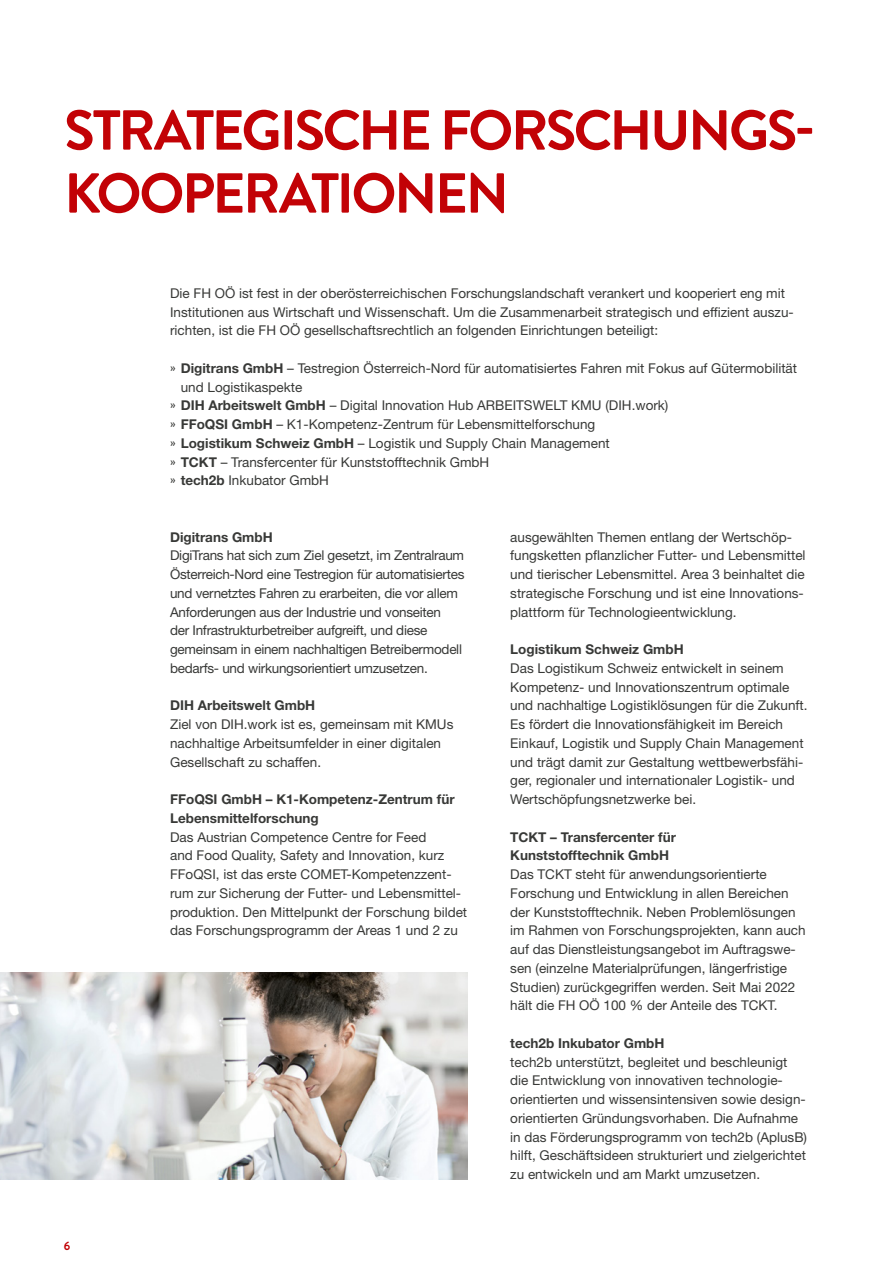
<style>
.page{position:relative;width:893px;height:1263px;background:#fff}
.page>*{position:absolute;margin:0;border:0;box-sizing:border-box;transform-origin:0 0}
.t1{font:700 56.25px/63px "Brandon Grotesque";letter-spacing:-.045em;color:#c20206}
.t2{font:13.5px/18.8px "Helvetica Neue LT Std";color:#383937}
.t3{font:13.5px/18.8px "Helvetica Neue LT Std";letter-spacing:-.02em;color:#383937}
.t4{font:700 13.5px/18.8px "Helvetica Neue LT Std";color:#383937}
.t5{font:700 12px "Brandon Grotesque";color:#c20206}
.s1{font-family:"Brandon Grotesque"}
.s2{font-weight:700}
</style>
<div class="page">
<img style="left:0;top:973px;width:468px;height:206px">
<h1 class="t1" style="left:64px;top:100px;width:752px">STRATEGISCHE FORSCHUNGS-<br>KOOPERATIONEN</h1>
<p class="t2" style="left:170px;top:283px;width:625px">Die FH OÖ ist fest in der oberösterreichischen Forschungslandschaft verankert und kooperiert eng mit<br>Institutionen aus Wirtschaft und Wissenschaft. Um die Zusammenarbeit strategisch und effizient auszu&shy;richten, ist die FH OÖ gesellschaftsrechtlich an folgenden Einrichtungen beteiligt:</p>
<p class="t2" style="left:170px;top:358px;width:628px"><span class="s1">»</span> <span class="s2">Digitrans GmbH</span> – Testregion Österreich-Nord für automatisiertes Fahren mit Fokus auf Gütermobilität</p>
<p class="t2" style="left:181px;top:377px;width:123px">und Logistikaspekte</p>
<p class="t2" style="left:170px;top:396px;width:500px"><span class="s1">»</span> <span class="s2">DIH Arbeitswelt GmbH</span> – Digital Innovation Hub ARBEITSWELT KMU (DIH.work)</p>
<p class="t2" style="left:170px;top:415px;width:427px"><span class="s1">»</span> <span class="s2">FFoQSI GmbH</span> – K1-Kompetenz-Zentrum für Lebensmittelforschung</p>
<p class="t2" style="left:170px;top:433px;width:441px"><span class="s1">»</span> <span class="s2">Logistikum Schweiz GmbH</span> – Logistik und Supply Chain Management</p>
<p class="t2" style="left:170px;top:452px;width:321px"><span class="s1">»</span> <span class="s2">TCKT</span> – Transfercenter für Kunststofftechnik GmbH</p>
<p class="t2" style="left:170px;top:471px;width:160px"><span class="s1">»</span> <span class="s2">tech2b</span> Inkubator GmbH</p>
<p class="t5" style="left:64px;top:1237px;width:8px">6</p>
<p class="t4" style="left:170px;top:527px;width:104px">Digitrans GmbH</p>
<p class="t3" style="left:170px;top:546px;width:296px">DigiTrans hat sich zum Ziel gesetzt, im Zentralraum Österreich-Nord eine Testregion für automatisiertes und vernetztes Fahren zu erarbeiten, die vor allem Anforderungen aus der Industrie und vonseiten<br>der Infrastrukturbetreiber aufgreift, und diese gemeinsam in einem nachhaltigen Betreibermodell bedarfs- und wirkungsorientiert umzusetzen.</p>
<p class="t4" style="left:170px;top:696px;width:147px">DIH Arbeitswelt GmbH</p>
<p class="t2" style="left:170px;top:715px;width:285px">Ziel von DIH.work ist es, gemeinsam mit KMUs nachhaltige Arbeitsumfelder in einer digitalen<br>Gesellschaft zu schaffen.</p>
<p class="t4" style="left:170px;top:790px;width:286px">FFoQSI GmbH – K1-Kompetenz-Zentrum für<br>Lebensmittelforschung</p>
<p class="t2" style="left:170px;top:827px;width:299px">Das Austrian Competence Centre for Feed<br>and Food Quality, Safety and Innovation, kurz FFoQSI, ist das erste COMET-Kompetenzzent&shy;rum zur Sicherung der Futter- und Lebensmittel&shy;produktion. Den Mittelpunkt der Forschung bildet das Forschungsprogramm der Areas 1 und 2 zu</p>
<p class="t2" style="left:510px;top:527px;width:297px">ausgewählten Themen entlang der Wertschöp&shy;fungsketten pflanzlicher Futter- und Lebensmittel und tierischer Lebensmittel. Area 3 beinhaltet die strategische Forschung und ist eine Innovations&shy;plattform für Technologieentwicklung.</p>
<p class="t4" style="left:510px;top:640px;width:175px">Logistikum Schweiz GmbH</p>
<p class="t2" style="left:510px;top:658px;width:299px">Das Logistikum Schweiz entwickelt in seinem Kompetenz- und Innovationszentrum optimale und nachhaltige Logistiklösungen für die Zukunft.<br>Es fördert die Innovationsfähigkeit im Bereich Einkauf, Logistik und Supply Chain Management und trägt damit zur Gestaltung wettbewerbsfähi&shy;ger, regionaler und internationaler Logistik- und Wertschöpfungsnetzwerke bei.</p>
<p class="t4" style="left:510px;top:827px;width:167px">TCKT – Transfercenter für<br>Kunststofftechnik GmbH</p>
<p class="t2" style="left:510px;top:865px;width:297px">Das TCKT steht für anwendungsorientierte Forschung und Entwicklung in allen Bereichen der Kunststofftechnik. Neben Problemlösungen im Rahmen von Forschungsprojekten, kann auch auf das Dienstleistungsangebot im Auftragswe&shy;sen (einzelne Materialprüfungen, längerfristige Studien) zurückgegriffen werden. Seit Mai 2022 hält die FH OÖ 100 % der Anteile des TCKT.</p>
<p class="t4" style="left:510px;top:1033px;width:156px">tech2b Inkubator GmbH</p>
<p class="t2" style="left:510px;top:1052px;width:298px">tech2b unterstützt, begleitet und beschleunigt die Entwicklung von innovativen technologie&shy;orientierten und wissensintensiven sowie design&shy;orientierten Gründungsvorhaben. Die Aufnahme in das Förderungsprogramm von tech2b (AplusB) hilft, Geschäftsideen strukturiert und zielgerichtet zu entwickeln und am Markt umzusetzen.</p>
</div>
